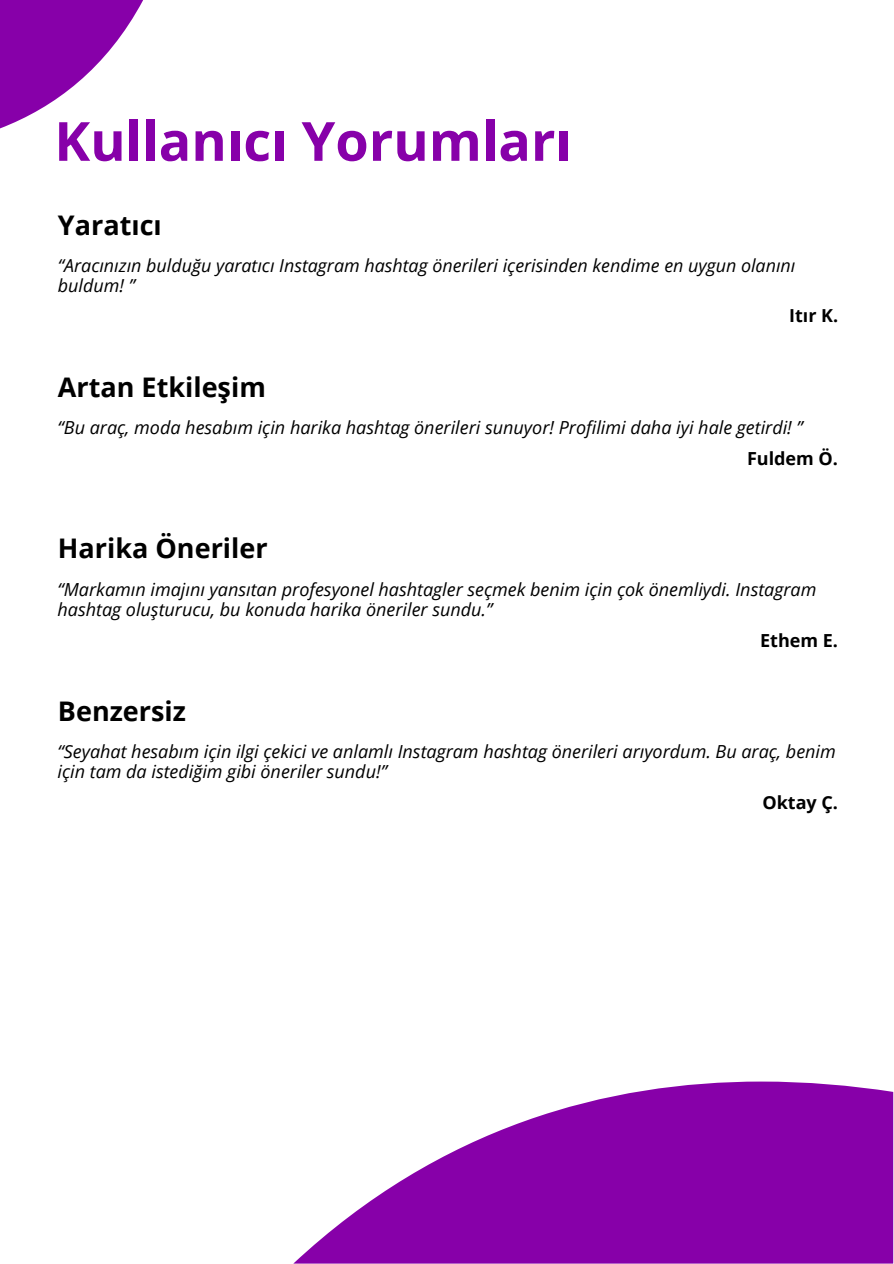
<style>
.page{position:relative;width:894px;height:1264px;background:#fff}
.page>*{position:absolute;margin:0;border:0;box-sizing:border-box;transform-origin:0 0}
.t1{font:700 54px "Open Sans";color:#8700a9}
.t2{font:700 27px "Open Sans";color:#000}
.t3{font:italic 18px/20.2px "Open Sans";color:#000}
.t4{font:700 18px "Open Sans";color:#000}
.t5{font:italic 17.85px/20.1px "Open Sans";color:#000}
.t6{font:700 17.85px "Open Sans";color:#000}
</style>
<div class="page">
<svg style="left:294px;top:1081px;width:599px;height:182px;fill:#8700a9"></svg>
<svg style="left:0;top:0;width:143px;height:128px"></svg>
<h1 class="t1" style="left:54px;top:103px;width:519px">Kullanıcı Yorumları</h1>
<h2 class="t2" style="left:58px;top:206px;width:105px">Yaratıcı</h2>
<p class="t5" style="left:58px;top:255px;width:738px">“Aracınızın bulduğu yaratıcı Instagram hashtag önerileri içerisinden kendime en uygun olanını buldum! ”</p>
<p class="t6" style="left:789px;top:303px;width:50px">Itır K.</p>
<h2 class="t2" style="left:58px;top:368px;width:209px">Artan Etkileşim</h2>
<p class="t3" style="left:58px;top:417px;width:746px">“Bu araç, moda hesabım için harika hashtag önerileri sunuyor! Profilimi daha iyi hale getirdi! ”</p>
<p class="t4" style="left:746px;top:445px;width:92px">Fuldem Ö.</p>
<h2 class="t2" style="left:58px;top:529px;width:211px">Harika Öneriler</h2>
<p class="t3" style="left:58px;top:579px;width:760px">“Markamın imajını yansıtan profesyonel hashtagler seçmek benim için çok önemliydi. Instagram hashtag oluşturucu, bu konuda harika öneriler sundu.”</p>
<p class="t4" style="left:760px;top:627px;width:79px">Ethem E.</p>
<h2 class="t2" style="left:58px;top:691px;width:129px">Benzersiz</h2>
<p class="t3" style="left:58px;top:741px;width:779px">“Seyahat hesabım için ilgi çekici ve anlamlı Instagram hashtag önerileri arıyordum. Bu araç, benim için tam da istediğim gibi öneriler sundu!”</p>
<p class="t4" style="left:762px;top:789px;width:77px">Oktay Ç.</p>
</div>
